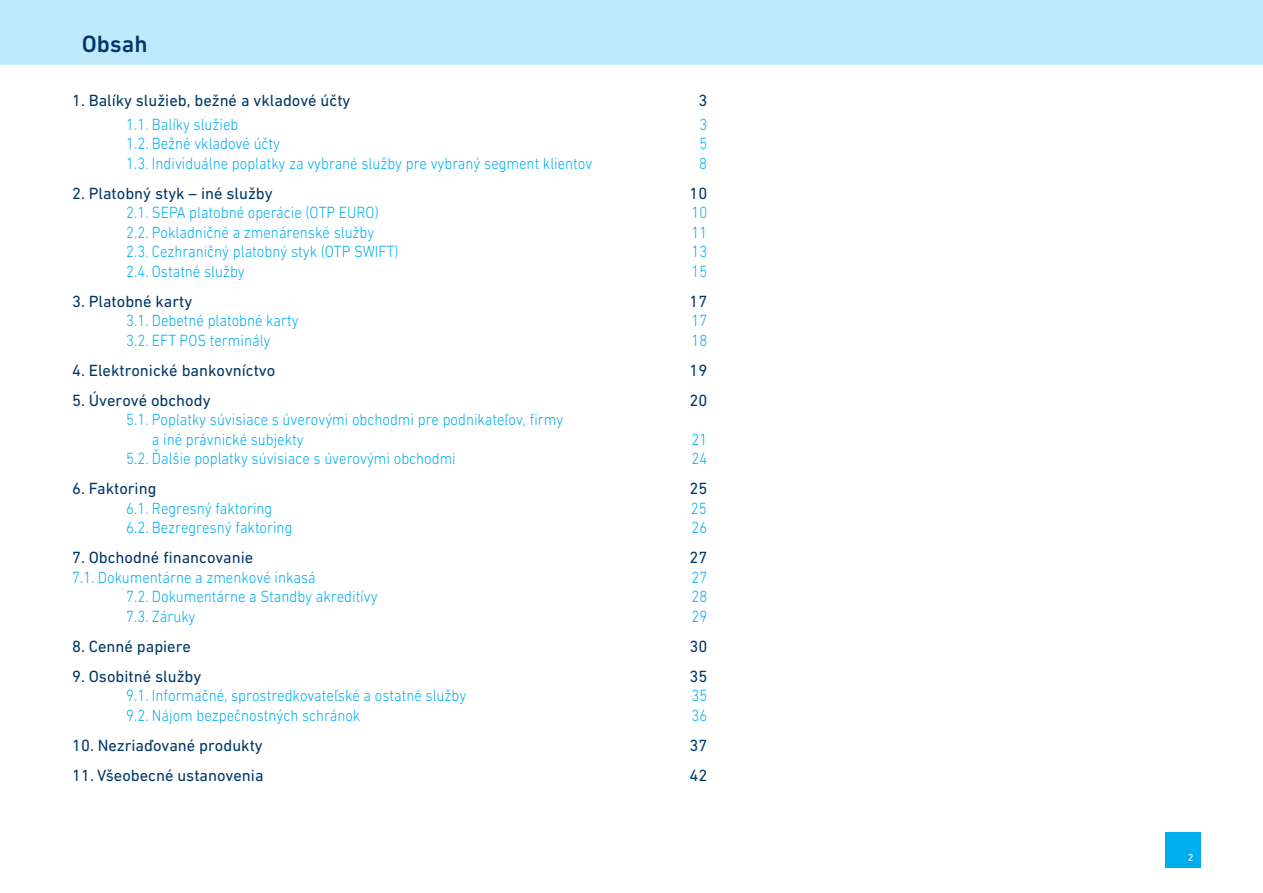
<style>
.page{position:relative;width:1263px;height:893px;background:#fff}
.page>*{position:absolute;margin:0;border:0;box-sizing:border-box;transform-origin:0 0}
.t1{font:500 24px "DIN Next W1 G";color:#003768}
.t2{font:300 16.5px/19.5px "DIN Next W1 G";color:#00aeef;scale:.9 1}
.t3{font:16.5px "DIN Next W1 G";color:#003768}
.t4{font:10.5px "DIN Next W1 G";color:#fff}
</style>
<div class="page">
<div style="left:1165px;top:832px;width:36px;height:36px;background:#00aeef"></div>
<div style="left:0;top:0;width:1263px;height:64px;background:#c0eafb"></div>
<h1 class="t1" style="left:82px;top:30px;width:67px">Obsah</h1>
<p class="t3" style="left:72px;top:91px;width:280px">1. Balíky služieb, bežné a vkladové účty</p>
<p class="t3" style="left:698px;top:91px;width:10px">3</p>
<p class="t2" style="left:126px;top:114px;width:126px">1.1. Balíky služieb</p>
<p class="t2" style="left:699px;top:114px;width:10px">3</p>
<p class="t2" style="left:126px;top:134px;width:172px">1.2. Bežné vkladové účty</p>
<p class="t2" style="left:699px;top:134px;width:10px">5</p>
<p class="t2" style="left:126px;top:153px;width:519px">1.3. Individuálne poplatky za vybrané služby pre vybraný segment klientov</p>
<p class="t2" style="left:699px;top:153px;width:10px">8</p>
<p class="t3" style="left:72px;top:184px;width:202px">2. Platobný styk – iné služby</p>
<p class="t3" style="left:689px;top:184px;width:19px">10</p>
<p class="t2" style="left:126px;top:203px;width:282px">2.1. SEPA platobné operácie (OTP EURO)</p>
<p class="t2" style="left:691px;top:203px;width:19px">10</p>
<p class="t2" style="left:126px;top:222px;width:277px">2.2. Pokladničné a zmenárenské služby</p>
<p class="t2" style="left:691px;top:222px;width:19px">11</p>
<p class="t2" style="left:126px;top:242px;width:304px">2.3. Cezhraničný platobný styk (OTP SWIFT)</p>
<p class="t2" style="left:691px;top:242px;width:19px">13</p>
<p class="t2" style="left:126px;top:261px;width:133px">2.4. Ostatné služby</p>
<p class="t2" style="left:691px;top:261px;width:19px">15</p>
<p class="t3" style="left:72px;top:292px;width:122px">3. Platobné karty</p>
<p class="t3" style="left:689px;top:292px;width:19px">17</p>
<p class="t2" style="left:126px;top:311px;width:193px">3.1. Debetné platobné karty</p>
<p class="t2" style="left:691px;top:311px;width:19px">17</p>
<p class="t2" style="left:126px;top:330px;width:162px">3.2. EFT POS terminály</p>
<p class="t2" style="left:691px;top:330px;width:19px">18</p>
<p class="t3" style="left:72px;top:361px;width:205px">4. Elektronické bankovníctvo</p>
<p class="t3" style="left:689px;top:361px;width:19px">19</p>
<p class="t3" style="left:72px;top:391px;width:140px">5. Úverové obchody</p>
<p class="t3" style="left:689px;top:391px;width:19px">20</p>
<p class="t2" style="left:152px;top:410px;width:459px;text-indent:-26px">5.1. Poplatky súvisiace s úverovými obchodmi pre podnikateľov, firmy a iné právnické subjekty</p>
<p class="t2" style="left:691px;top:429px;width:19px">21</p>
<p class="t2" style="left:126px;top:449px;width:368px">5.2. Ďalšie poplatky súvisiace s úverovými obchodmi</p>
<p class="t2" style="left:691px;top:449px;width:19px">24</p>
<p class="t3" style="left:72px;top:479px;width:86px">6. Faktoring</p>
<p class="t3" style="left:689px;top:479px;width:19px">25</p>
<p class="t2" style="left:126px;top:498px;width:164px">6.1. Regresný faktoring</p>
<p class="t2" style="left:691px;top:498px;width:19px">25</p>
<p class="t2" style="left:126px;top:518px;width:186px">6.2. Bezregresný faktoring</p>
<p class="t2" style="left:691px;top:518px;width:19px">26</p>
<p class="t3" style="left:72px;top:548px;width:183px">7. Obchodné financovanie</p>
<p class="t3" style="left:689px;top:548px;width:19px">27</p>
<p class="t2" style="left:72px;top:567px;width:272px">7.1. Dokumentárne a zmenkové inkasá</p>
<p class="t2" style="left:691px;top:567px;width:19px">27</p>
<p class="t2" style="left:126px;top:587px;width:281px">7.2. Dokumentárne a Standby akreditívy</p>
<p class="t2" style="left:691px;top:587px;width:19px">28</p>
<p class="t2" style="left:126px;top:606px;width:78px">7.3. Záruky</p>
<p class="t2" style="left:691px;top:606px;width:19px">29</p>
<p class="t3" style="left:72px;top:637px;width:120px">8. Cenné papiere</p>
<p class="t3" style="left:689px;top:637px;width:19px">30</p>
<p class="t3" style="left:72px;top:667px;width:130px">9. Osobitné služby</p>
<p class="t3" style="left:689px;top:667px;width:19px">35</p>
<p class="t2" style="left:126px;top:686px;width:379px">9.1. Informačné, sprostredkovateľské a ostatné služby</p>
<p class="t2" style="left:691px;top:686px;width:19px">35</p>
<p class="t2" style="left:126px;top:705px;width:262px">9.2. Nájom bezpečnostných schránok</p>
<p class="t2" style="left:691px;top:705px;width:19px">36</p>
<p class="t3" style="left:72px;top:736px;width:192px">10. Nezriaďované produkty</p>
<p class="t3" style="left:689px;top:736px;width:19px">37</p>
<p class="t3" style="left:72px;top:766px;width:193px">11. Všeobecné ustanovenia</p>
<p class="t3" style="left:689px;top:766px;width:19px">42</p>
<p class="t4" style="left:1188px;top:851px;width:7px">2</p>
</div>
